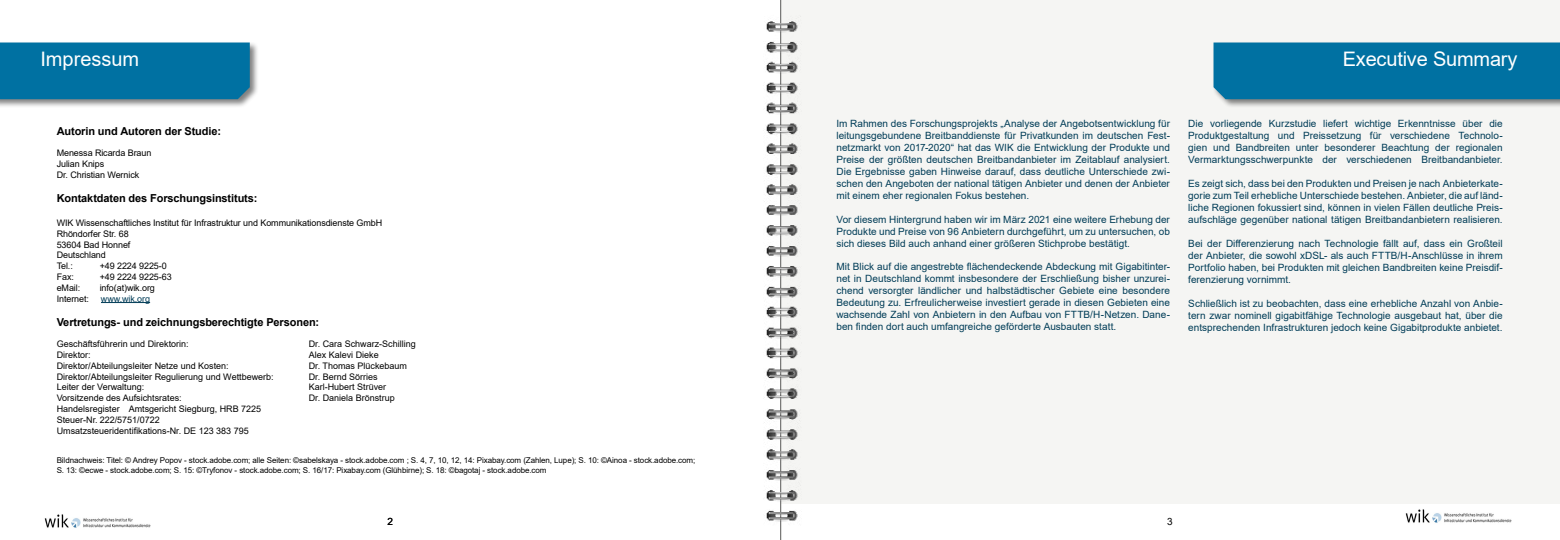
<style>
.page{position:relative;width:1560px;height:540px;background:#fff}
.page>*{position:absolute;margin:0;border:0;box-sizing:border-box;transform-origin:0 0}
.t1{font:20px "Arial";letter-spacing:-.01em;color:#fff}
.t2{font:700 11px "Arial";letter-spacing:-.01em;color:#000}
.t3{font:10px/12px "Arial";letter-spacing:.005em;color:#003c57;text-align:justify}
.t4{font:10px "Arial";color:#000}
.t5{font:9px "Arial";color:#000}
.t6{font:9px "Arial";letter-spacing:-.01em;color:#003c57}
.t7{font:8px/9.6px "Arial";letter-spacing:-.01em;color:#000}
</style>
<div class="page">
<img style="left:1405px;top:509px;width:107px;height:14px">
<img style="left:44px;top:514px;width:107px;height:14px">
<div style="left:781px;top:0;width:779px;height:504px;background:#f5f5f3"></div>
<div style="left:0;top:41px;width:259px;height:68px;background:#000;opacity:.5"></div>
<div style="left:0;top:43px;width:250px;height:56px;background:#0071a2"></div>
<div style="left:1212px;top:41px;width:348px;height:68px;background:#000;opacity:.5"></div>
<div style="left:1213px;top:43px;width:347px;height:56px;background:#0071a2"></div>
<hr style="left:780px;top:0;width:1px;height:540px;background:#575756">
<img style="left:764px;top:0;width:35px;height:532px">
<hr style="left:101px;top:302px;width:49px;height:1px;background:#003c57">
<p class="t1" style="left:40px;top:45px;width:100px">Impressum</p>
<p class="t1" style="left:1342px;top:45px;width:176px">Executive Summary</p>
<p class="t2" style="left:57px;top:123px;width:166px">Autorin und Autoren der Studie:</p>
<p class="t5" style="left:57px;top:147px;width:96px">Menessa Ricarda Braun</p>
<p class="t5" style="left:57px;top:158px;width:49px">Julian Knips</p>
<p class="t5" style="left:57px;top:169px;width:84px">Dr. Christian Wernick</p>
<p class="t2" style="left:57px;top:190px;width:202px">Kontaktdaten des Forschungsinstituts:</p>
<p class="t5" style="left:57px;top:217px;width:327px">WIK Wissenschaftliches Institut für Infrastruktur und Kommunikationsdienste GmbH</p>
<p class="t5" style="left:57px;top:227px;width:74px">Rhöndorfer Str. 68</p>
<p class="t5" style="left:57px;top:238px;width:75px">53604 Bad Honnef</p>
<p class="t5" style="left:57px;top:249px;width:51px">Deutschland</p>
<p class="t5" style="left:57px;top:260px;width:18px">Tel.:</p>
<p class="t5" style="left:100px;top:260px;width:69px">+49 2224 9225-0</p>
<p class="t5" style="left:57px;top:271px;width:19px">Fax:</p>
<p class="t5" style="left:100px;top:271px;width:73px">+49 2224 9225-63</p>
<p class="t5" style="left:57px;top:281px;width:25px">eMail:</p>
<p class="t5" style="left:100px;top:281px;width:57px">info(at)wik.org</p>
<p class="t5" style="left:57px;top:292px;width:34px">Internet:</p>
<p class="t6" style="left:101px;top:292px;width:51px">www.wik.org</p>
<p class="t2" style="left:57px;top:314px;width:264px">Vertretungs- und zeichnungsberechtigte Personen:</p>
<p class="t5" style="left:57px;top:338px;width:134px">Geschäftsführerin und Direktorin:</p>
<p class="t5" style="left:309px;top:338px;width:109px">Dr. Cara Schwarz-Schilling</p>
<p class="t5" style="left:57px;top:349px;width:36px">Direktor:</p>
<p class="t5" style="left:309px;top:349px;width:72px">Alex Kalevi Dieke</p>
<p class="t5" style="left:57px;top:359px;width:174px">Direktor/Abteilungsleiter Netze und Kosten:</p>
<p class="t5" style="left:309px;top:359px;width:100px">Dr. Thomas Plückebaum</p>
<p class="t5" style="left:57px;top:370px;width:218px">Direktor/Abteilungsleiter Regulierung und Wettbewerb:</p>
<p class="t5" style="left:309px;top:370px;width:71px">Dr. Bernd Sörries</p>
<p class="t5" style="left:57px;top:381px;width:89px">Leiter der Verwaltung:</p>
<p class="t5" style="left:309px;top:381px;width:79px">Karl-Hubert Strüver</p>
<p class="t5" style="left:57px;top:392px;width:127px">Vorsitzende des Aufsichtsrates:</p>
<p class="t5" style="left:309px;top:392px;width:88px">Dr. Daniela Brönstrup</p>
<p class="t5" style="left:57px;top:403px;width:206px">Handelsregister Amtsgericht Siegburg, HRB 7225</p>
<p class="t5" style="left:57px;top:413px;width:105px">Steuer-Nr. 222/5751/0722</p>
<p class="t5" style="left:57px;top:424px;width:194px">Umsatzsteueridentifikations-Nr. DE 123 383 795</p>
<p class="t7" style="left:57px;top:455px;width:640px">Bildnachweis: Titel: © Andrey Popov - stock.adobe.com; alle Seiten: ©sabelskaya - stock.adobe.com ; S. 4, 7, 10, 12, 14: Pixabay.com (Zahlen, Lupe); S. 10: ©Ainoa - stock.adobe.com;<br>S. 13: ©ecwe - stock.adobe.com; S. 15: ©Tryfonov - stock.adobe.com; S. 16/17: Pixabay.com (Glühbirne); S. 18: ©bagotaj - stock.adobe.com</p>
<p class="t3" style="left:836px;top:118px;width:335px">Im Rahmen des Forschungsprojekts „Analyse der Angebotsentwicklung für leitungsgebundene Breitbanddienste für Privatkunden im deutschen Fest&shy;netzmarkt von 2017-2020“ hat das WIK die Entwicklung der Produkte und Preise der größten deutschen Breitbandanbieter im Zeitablauf analysiert.<br>Die Ergebnisse gaben Hinweise darauf, dass deutliche Unterschiede zwi&shy;schen den Angeboten der national tätigen Anbieter und denen der Anbieter mit einem eher regionalen Fokus bestehen.</p>
<p class="t3" style="left:836px;top:213px;width:335px">Vor diesem Hintergrund haben wir im März 2021 eine weitere Erhebung der Produkte und Preise von 96 Anbietern durchgeführt, um zu untersuchen, ob sich dieses Bild auch anhand einer größeren Stichprobe bestätigt.</p>
<p class="t3" style="left:836px;top:260px;width:335px">Mit Blick auf die angestrebte flächendeckende Abdeckung mit Gigabitinter&shy;net in Deutschland kommt insbesondere der Erschließung bisher unzurei&shy;chend versorgter ländlicher und halbstädtischer Gebiete eine besondere Bedeutung zu. Erfreulicherweise investiert gerade in diesen Gebieten eine wachsende Zahl von Anbietern in den Aufbau von FTTB/H-Netzen. Dane&shy;ben finden dort auch umfangreiche geförderte Ausbauten statt.</p>
<p class="t3" style="left:1188px;top:118px;width:316px">Die vorliegende Kurzstudie liefert wichtige Erkenntnisse über die Produktgestaltung und Preissetzung für verschiedene Technolo&shy;gien und Bandbreiten unter besonderer Beachtung der regionalen Vermarktungsschwerpunkte der verschiedenen Breitbandanbieter.</p>
<p class="t3" style="left:1188px;top:178px;width:316px">Es zeigt sich, dass bei den Produkten und Preisen je nach Anbieterkate&shy;gorie zum Teil erhebliche Unterschiede bestehen. Anbieter, die auf länd&shy;liche Regionen fokussiert sind, können in vielen Fällen deutliche Preis&shy;aufschläge gegenüber national tätigen Breitbandanbietern realisieren.</p>
<p class="t3" style="left:1188px;top:238px;width:316px">Bei der Differenzierung nach Technologie fällt auf, dass ein Großteil der Anbieter, die sowohl xDSL- als auch FTTB/H-Anschlüsse in ihrem Portfolio haben, bei Produkten mit gleichen Bandbreiten keine Preisdif&shy;ferenzierung vornimmt.</p>
<p class="t3" style="left:1188px;top:298px;width:316px">Schließlich ist zu beobachten, dass eine erhebliche Anzahl von Anbie&shy;tern zwar nominell gigabitfähige Technologie ausgebaut hat, über die entsprechenden Infrastrukturen jedoch keine Gigabitprodukte anbietet.</p>
<p class="t4" style="left:387px;top:514px;width:7px">2</p>
<p class="t4" style="left:1167px;top:514px;width:7px">3</p>
</div>
